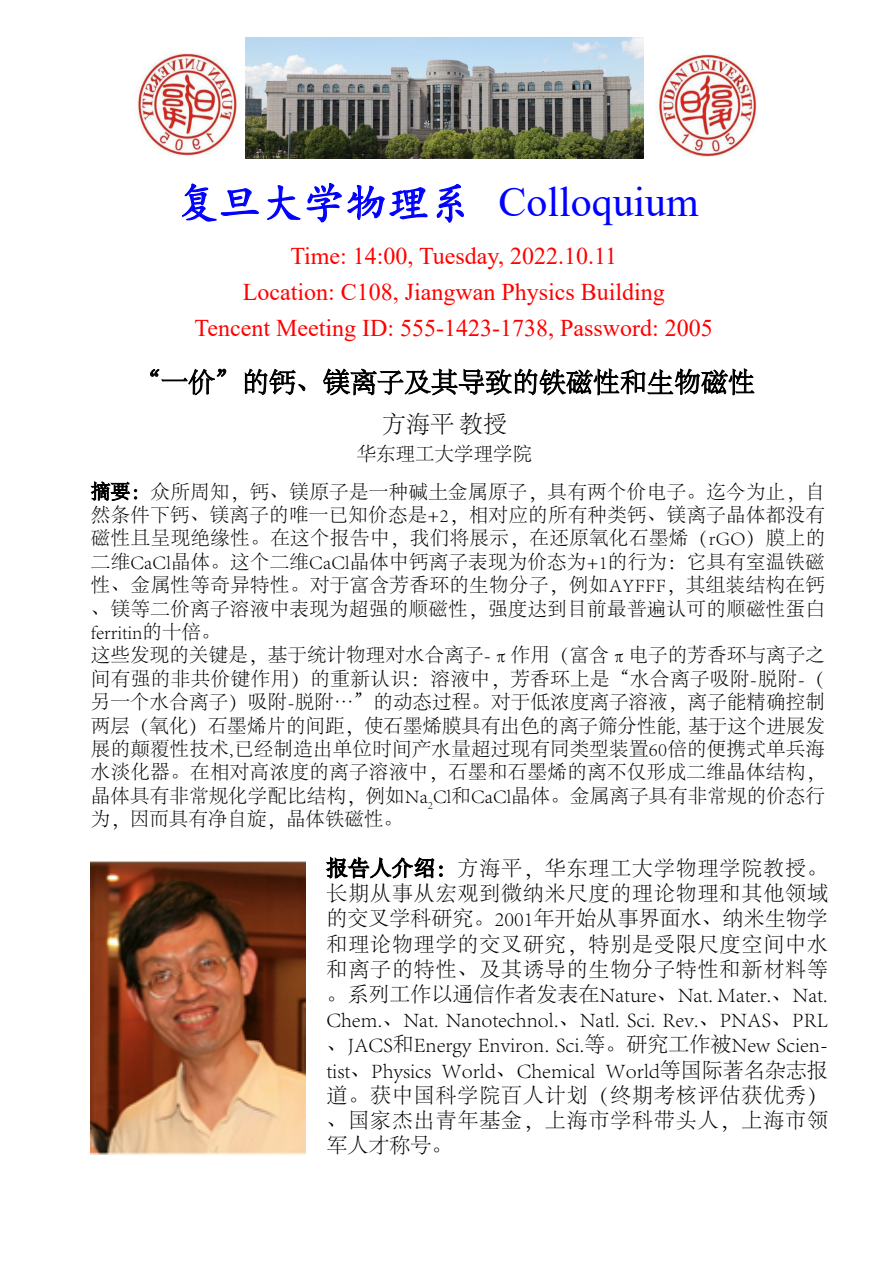
<style>
.page{position:relative;width:893px;height:1263px;background:#fff}
.page>*{position:absolute;margin:0;border:0;box-sizing:border-box;transform-origin:0 0}
.t1{font:42px "Times New Roman";color:#00f}
.t2{font:300 27px "Adobe Song Std";color:#000}
.t3{font:24px/36px "Times New Roman";color:#f00;text-align:center}
.t4{font:300 24px "Adobe Song Std";color:#000}
.t5{font:300 21px/25.2px "Adobe Song Std";letter-spacing:.04em;color:#000;text-align:justify}
.t6{font:300 19.5px/23.4px "Adobe Song Std";letter-spacing:.015em;color:#000}
.s1{font-family:"Kai Ti"}
</style>
<div class="page">
<svg style="left:326px;top:856px;width:117px;height:23px"></svg>
<img style="left:136px;top:54px;width:101px;height:101px">
<img style="left:246px;top:37px;width:398px;height:121px">
<img style="left:656px;top:55px;width:101px;height:102px">
<svg style="left:182px;top:183px;width:77px;height:39px"></svg>
<svg style="left:267px;top:183px;width:161px;height:40px"></svg>
<svg style="left:436px;top:183px;width:28px;height:40px"></svg>
<svg style="left:90px;top:481px;width:47px;height:20px"></svg>
<img style="left:91px;top:861px;width:214px;height:294px">
<svg style="left:150px;top:368px;width:77px;height:28px"></svg>
<svg style="left:244px;top:368px;width:62px;height:28px"></svg>
<svg style="left:323px;top:368px;width:432px;height:28px"></svg>
<h1 class="t1" style="left:176px;top:173px;width:524px"><span class="s1">复旦大学物理系</span> Colloquium</h1>
<p class="t3" style="left:195px;top:237px;width:520px">Time: 14:00, Tuesday, 2022.10.11<br>Location: C108, Jiangwan Physics Building<br>Tencent Meeting ID: 555-1423-1738, Password: 2005</p>
<h2 class="t2" style="left:134px;top:368px;width:622px">“一价”的钙、镁离子及其导致的铁磁性和生物磁性</h2>
<p class="t4" style="left:382px;top:411px;width:126px">方海平 教授</p>
<p class="t6" style="left:357px;top:443px;width:177px">华东理工大学理学院</p>
<p class="t6" style="left:91px;top:481px;width:736px">摘要：众所周知，钙、镁原子是一种碱土金属原子，具有两个价电子。迄今为止，自然条件下钙、镁离子的唯一已知价态是+2，相对应的所有种类钙、镁离子晶体都没有磁性且呈现绝缘性。在这个报告中，我们将展示，在还原氧化石墨烯（rGO）膜上的二维CaCl晶体。这个二维CaCl晶体中钙离子表现为价态为+1的行为：它具有室温铁磁性、金属性等奇异特性。对于富含芳香环的生物分子，例如AYFFF，其组装结构在钙、镁等二价离子溶液中表现为超强的顺磁性，强度达到目前最普遍认可的顺磁性蛋白ferritin的十倍。<br>这些发现的关键是，基于统计物理对水合离子-π作用（富含π电子的芳香环与离子之间有强的非共价键作用）的重新认识：溶液中，芳香环上是“水合离子吸附-脱附-（另一个水合离子）吸附-脱附…”的动态过程。对于低浓度离子溶液，离子能精确控制两层（氧化）石墨烯片的间距，使石墨烯膜具有出色的离子筛分性能, 基于这个进展发展的颠覆性技术,已经制造出单位时间产水量超过现有同类型装置60倍的便携式单兵海水淡化器。在相对高浓度的离子溶液中，石墨和石墨烯的离不仅形成二维晶体结构，晶体具有非常规化学配比结构，例如Na<sub>2</sub>Cl和CaCl晶体。金属离子具有非常规的价态行为，因而具有净自旋，晶体铁磁性。</p>
<p class="t5" style="left:326px;top:856px;width:503px">报告人介绍：方海平，华东理工大学物理学院教授。长期从事从宏观到微纳米尺度的理论物理和其他领域的交叉学科研究。2001年开始从事界面水、纳米生物学和理论物理学的交叉研究，特别是受限尺度空间中水和离子的特性、及其诱导的生物分子特性和新材料等。系列工作以通信作者发表在Nature、Nat. Mater.、Nat.<br>Chem.、Nat. Nanotechnol.、Natl. Sci. Rev.、PNAS、PRL、JACS和Energy Environ. Sci.等。研究工作被New Scien&shy;tist、Physics World、Chemical World等国际著名杂志报道。获中国科学院百人计划（终期考核评估获优秀）、国家杰出青年基金，上海市学科带头人，上海市领军人才称号。</p>
</div>
